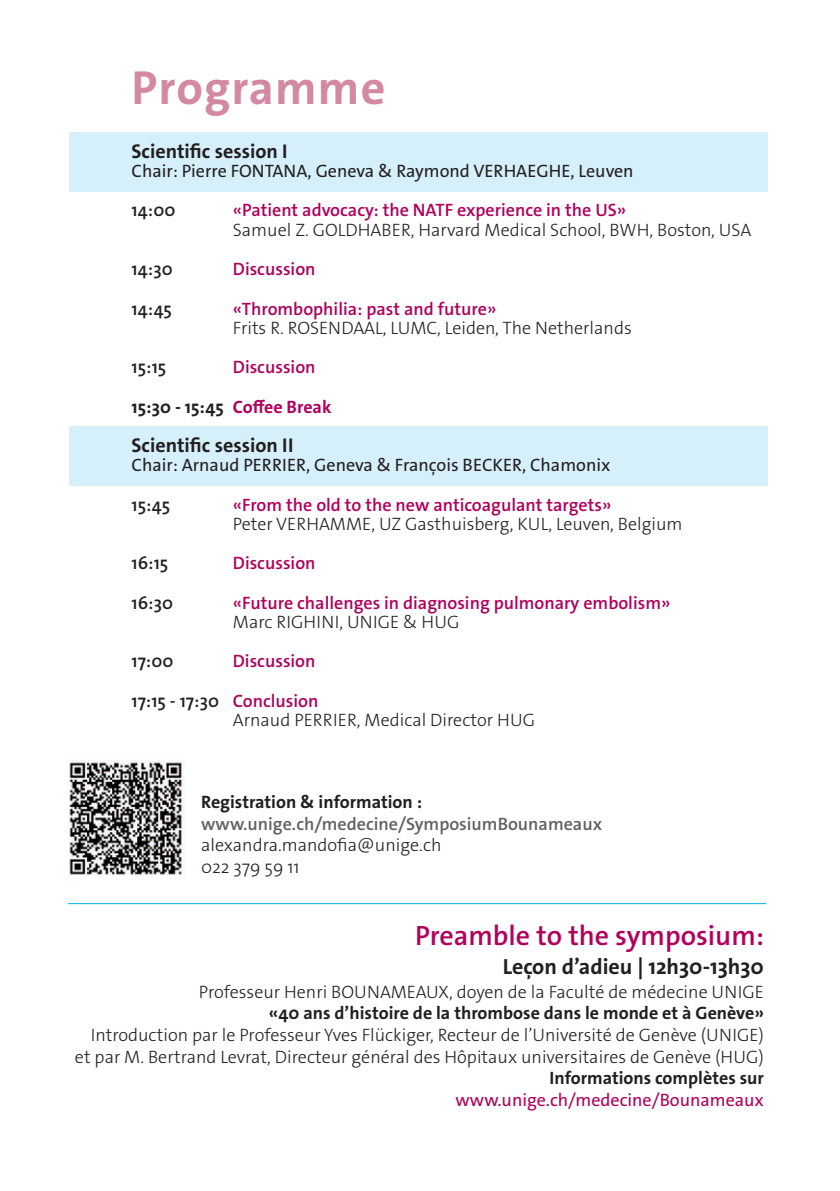
<style>
.page{position:relative;width:840px;height:1191px;background:#fff}
.page>*{position:absolute;margin:0;border:0;box-sizing:border-box;transform-origin:0 0}
.t1{font:700 48px "The Sans Os F";letter-spacing:.025em;color:#d489a2}
.t2{font:600 28px "The Sans Os F";color:#b1015c}
.t3{font:700 22px "The Sans Os F";color:#231f20}
.t4{font:700 20px "The Sans Os F";color:#231f20}
.t5{font:300 18px/21.6px "The Sans Os F";color:#231f20;text-align:right}
.t6{font:600 18px/39.2px "The Sans Os F";color:#b1015c;text-align:right}
.t7{font:700 18px/39.2px "The Sans Os F";color:#231f20}
.t8{font:18px "The Sans Os F";color:#231f20}
.t9{font:600 18px "The Sans Os F";color:#616164}
.t10{font:600 18px "The Sans Os F";color:#231f20}
.t11{font:18px "The Sans Os F";color:#b1015c}
.s1{font-weight:600;color:#b1015c}
.s2{color:#b1015c}
.s3{color:#231f20}
</style>
<div class="page">
<div style="left:69px;top:133px;width:698px;height:59px;background:#d6f0fb"></div>
<div style="left:69px;top:426px;width:698px;height:59px;background:#d6f0fb"></div>
<img style="left:69px;top:760px;width:116px;height:115px">
<hr style="left:68px;top:903px;width:697px;height:1px;background:#00aeef">
<h1 class="t1" style="left:131px;top:69px;width:255px">Programme</h1>
<p class="t4" style="left:131px;top:143px;width:157px">Scientific session I</p>
<p class="t8" style="left:131px;top:164px;width:503px">Chair: Pierre FONTANA, Geneva &amp; Raymond VERHAEGHE, Leuven</p>
<p class="t10" style="left:131px;top:203px;width:45px">14:00</p>
<p class="t6" style="left:233px;top:193px;width:394px">«Patient advocacy: the NATF experience in the US»</p>
<p class="t5" style="left:233px;top:221px;width:519px">Samuel Z. GOLDHABER, Harvard Medical School, BWH, Boston, USA</p>
<p class="t10" style="left:131px;top:262px;width:43px">14:30</p>
<p class="t6" style="left:233px;top:251px;width:84px">Discussion</p>
<p class="t10" style="left:131px;top:301px;width:42px">14:45</p>
<p class="t6" style="left:233px;top:291px;width:265px">«Thrombophilia: past and future»</p>
<p class="t5" style="left:233px;top:319px;width:400px">Frits R. ROSENDAAL, LUMC, Leiden, The Netherlands</p>
<p class="t10" style="left:131px;top:360px;width:36px">15:15</p>
<p class="t7" style="left:131px;top:349px;width:201px;text-indent:101px"><span class="s1">Discussion<br></span>15:30 - 15:45 <span class="s2">Coffee Break</span></p>
<p class="t4" style="left:131px;top:437px;width:163px">Scientific session II</p>
<p class="t8" style="left:131px;top:458px;width:480px">Chair: Arnaud PERRIER, Geneva &amp; François BECKER, Chamonix</p>
<p class="t10" style="left:131px;top:497px;width:40px">15:45</p>
<p class="t6" style="left:233px;top:487px;width:380px">«From the old to the new anticoagulant targets»</p>
<p class="t5" style="left:233px;top:515px;width:451px">Peter VERHAMME, UZ Gasthuisberg, KUL, Leuven, Belgium</p>
<p class="t10" style="left:131px;top:556px;width:38px">16:15</p>
<p class="t6" style="left:233px;top:545px;width:84px">Discussion</p>
<p class="t10" style="left:131px;top:595px;width:43px">16:30</p>
<p class="t6" style="left:233px;top:585px;width:439px">«Future challenges in diagnosing pulmonary embolism»</p>
<p class="t5" style="left:233px;top:613px;width:228px">Marc RIGHINI, UNIGE &amp; HUG</p>
<p class="t10" style="left:131px;top:654px;width:43px">17:00</p>
<p class="t6" style="left:131px;top:643px;width:188px">Discussion<br><span class="s3">17:15 - 17:30</span> Conclusion</p>
<p class="t5" style="left:233px;top:711px;width:304px">Arnaud PERRIER, Medical Director HUG</p>
<p class="t7" style="left:201px;top:784px;width:222px">Registration &amp; information :</p>
<p class="t9" style="left:201px;top:816px;width:402px">www.unige.ch/medecine/SymposiumBounameaux</p>
<p class="t5" style="left:201px;top:836px;width:242px;text-align:left">alexandra.mandofia@unige.ch<br>022 379 59 11</p>
<h2 class="t2" style="left:415px;top:924px;width:350px">Preamble to the symposium:</h2>
<p class="t3" style="left:502px;top:958px;width:262px">Leçon d’adieu | 12h30-13h30</p>
<p class="t5" style="left:199px;top:982px;width:566px">Professeur Henri BOUNAMEAUX, doyen de la Faculté de médecine UNIGE</p>
<p class="t7" style="left:269px;top:995px;width:496px">«40 ans d’histoire de la thrombose dans le monde et à Genève»</p>
<p class="t5" style="left:75px;top:1026px;width:690px">Introduction par le Professeur Yves Flückiger, Recteur de l’Université de Genève (UNIGE) et par M. Bertrand Levrat, Directeur général des Hôpitaux universitaires de Genève (HUG)</p>
<p class="t7" style="left:549px;top:1060px;width:216px">Informations complètes sur</p>
<p class="t11" style="left:455px;top:1092px;width:310px">www.unige.ch/medecine/Bounameaux</p>
</div>
